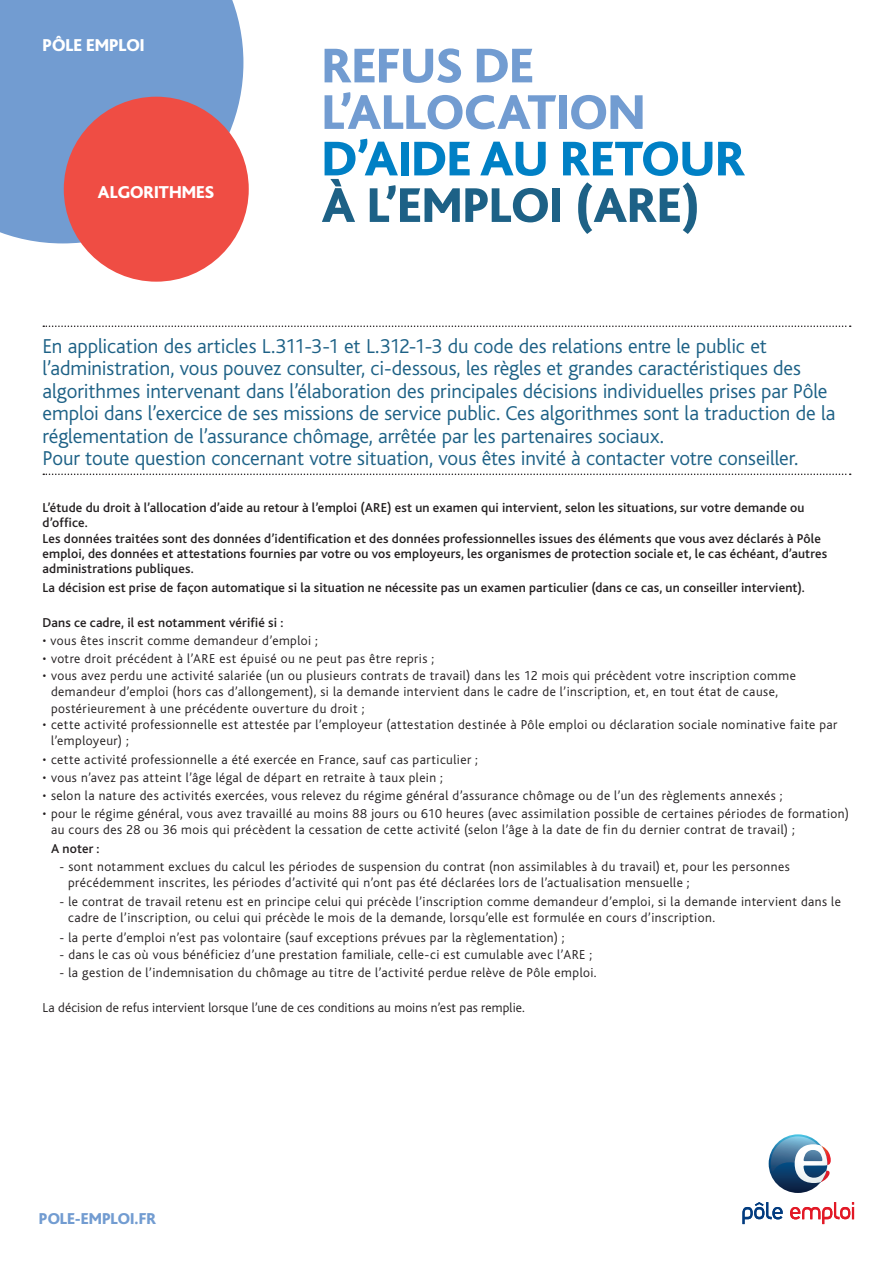
<style>
.page{position:relative;width:893px;height:1263px;background:#fff}
.page>*{position:absolute;margin:0;border:0;box-sizing:border-box;transform-origin:0 0}
.t1{font:800 51px/46.5px "Bliss";color:#729cd1}
.t2{font:800 51px "Bliss";color:#0080c5}
.t3{font:800 51px "Bliss";color:#1d6186}
.t4{font:300 21px/22.5px "Bliss";letter-spacing:-.005em;color:#1d6186}
.t5{font:800 18px "Bliss";color:#fff}
.t6{font:800 16.5px "Bliss";color:#729cd1}
.t7{font:300 13.5px/16.2px "Bliss";letter-spacing:.035em;color:#231f20}
.t8{font:500 13.5px/15.3px "Bliss";letter-spacing:.01em;color:#231f20}
.t9{font:300 13.5px "Bliss";letter-spacing:.01em;color:#231f20}
.s1{font-family:"Bliss 2"}
</style>
<div class="page">
<div style="left:0;top:0;width:243px;height:243px;background:#729cd1"></div>
<div style="left:64px;top:97px;width:185px;height:185px;background:#ef4d44;border-radius:50%"></div>
<svg style="left:769px;top:1134px;width:58px;height:59px"></svg>
<svg style="left:770px;top:1136px;width:61px;height:47px"></svg>
<svg style="left:742px;top:1202px;width:41px;height:22px"></svg>
<svg style="left:790px;top:1202px;width:64px;height:22px"></svg>
<svg style="left:43px;top:325px;width:808px;height:2px"></svg>
<svg style="left:43px;top:473px;width:808px;height:2px"></svg>
<h3 class="t5" style="left:43px;top:36px;width:104px">PÔLE EMPLOI</h3>
<h3 class="t5" style="left:98px;top:182px;width:118px">ALGORITHMES</h3>
<h1 class="t1" style="left:322px;top:44px;width:325px">REFUS DE<br>L’ALLOCATION</h1>
<h1 class="t2" style="left:322px;top:132px;width:425px">D’AIDE AU RETOUR</h1>
<h1 class="t3" style="left:322px;top:179px;width:380px">À L’EMPLOI (ARE)</h1>
<p class="t4" style="left:43px;top:335px;width:795px">En application des articles L.311-3-1 et L.312-1-3 du code des relations entre le public et l’administration, vous pouvez consulter, ci-dessous, les règles et grandes caractéristiques des algorithmes intervenant dans l’élaboration des principales décisions individuelles prises par Pôle emploi dans l’exercice de ses missions de service public. Ces algorithmes sont la traduction de la réglementation de l’assurance chômage, arrêtée par les partenaires sociaux.<br>Pour toute question concernant votre situation, vous êtes invité à contacter votre conseiller.</p>
<p class="t8" style="left:43px;top:500px;width:786px">L’étude du droit à l’allocation d’aide au retour à l’emploi (ARE) est un examen qui intervient, selon les situations, sur votre demande ou d’office.<br>Les données traitées sont des données d’identification et des données professionnelles issues des éléments que vous avez déclarés à Pôle emploi, des données et attestations fournies par votre ou vos employeurs, les organismes de protection sociale et, le cas échéant, d’autres administrations publiques.</p>
<p class="t8" style="left:43px;top:580px;width:764px">La décision est prise de façon automatique si la situation ne nécessite pas un examen particulier (dans ce cas, un conseiller intervient).</p>
<p class="t8" style="left:43px;top:615px;width:242px">Dans ce cadre, il est notamment vérifié si :</p>
<p class="t7" style="left:43px;top:632px;width:277px">• vous êtes inscrit comme demandeur d’emploi ;</p>
<p class="t7" style="left:43px;top:650px;width:393px">• votre droit précédent à l’ARE est épuisé ou ne peut pas être repris ;</p>
<p class="t7" style="left:51px;top:668px;width:746px;text-indent:-9px">• vous avez perdu une activité salariée (un ou plusieurs contrats de travail) dans les 12 mois qui précèdent votre inscription comme demandeur d’emploi (hors cas d’allongement), si la demande intervient dans le cadre de l’inscription, et, en tout état de cause, postérieurement à une précédente ouverture du droit ;</p>
<p class="t7" style="left:51px;top:717px;width:788px;text-indent:-9px">• cette activité professionnelle est attestée par l’employeur (attestation destinée à Pôle emploi ou déclaration sociale nominative faite par l’employeur) ;</p>
<p class="t7" style="left:43px;top:752px;width:437px">• cette activité professionnelle a été exercée en France, sauf cas particulier ;</p>
<p class="t7" style="left:43px;top:770px;width:402px">• vous n’avez pas atteint l’âge légal de départ en retraite à taux plein ;</p>
<p class="t7" style="left:43px;top:787px;width:741px">• selon la nature des activités exercées, vous relevez du régime général d’assurance chômage ou de l’un des règlements annexés ;</p>
<p class="t7" style="left:51px;top:805px;width:799px;text-indent:-9px">• pour le régime général, vous avez travaillé au moins 88 jours ou 610 heures (avec assimilation possible de certaines périodes de formation) au cours des 28 ou 36 mois qui précèdent la cessation de cette activité (selon l’âge à la date de fin du dernier contrat de travail) ;</p>
<p class="t8" style="left:51px;top:841px;width:50px">A noter :</p>
<p class="t7" style="left:68px;top:858px;width:723px;text-indent:-9px"><span class="s1">-</span> sont notamment exclues du calcul les périodes de suspension du contrat (non assimilables à du travail) et, pour les personnes précédemment inscrites, les périodes d’activité qui n’ont pas été déclarées lors de l’actualisation mensuelle ;</p>
<p class="t7" style="left:68px;top:894px;width:774px;text-indent:-9px"><span class="s1">-</span> le contrat de travail retenu est en principe celui qui précède l’inscription comme demandeur d’emploi, si la demande intervient dans le cadre de l’inscription, ou celui qui précède le mois de la demande, lorsqu’elle est formulée en cours d’inscription.</p>
<p class="t7" style="left:60px;top:929px;width:507px"><span class="s1">-</span> la perte d’emploi n’est pas volontaire (sauf exceptions prévues par la règlementation) ;</p>
<p class="t7" style="left:60px;top:947px;width:534px"><span class="s1">-</span> dans le cas où vous bénéficiez d’une prestation familiale, celle-ci est cumulable avec l’ARE ;</p>
<p class="t7" style="left:60px;top:965px;width:538px"><span class="s1">-</span> la gestion de l’indemnisation du chômage au titre de l’activité perdue relève de Pôle emploi.</p>
<p class="t9" style="left:43px;top:1001px;width:484px">La décision de refus intervient lorsque l’une de ces conditions au moins n’est pas remplie.</p>
<p class="t6" style="left:39px;top:1210px;width:119px">POLE-EMPLOI.FR</p>
</div>
